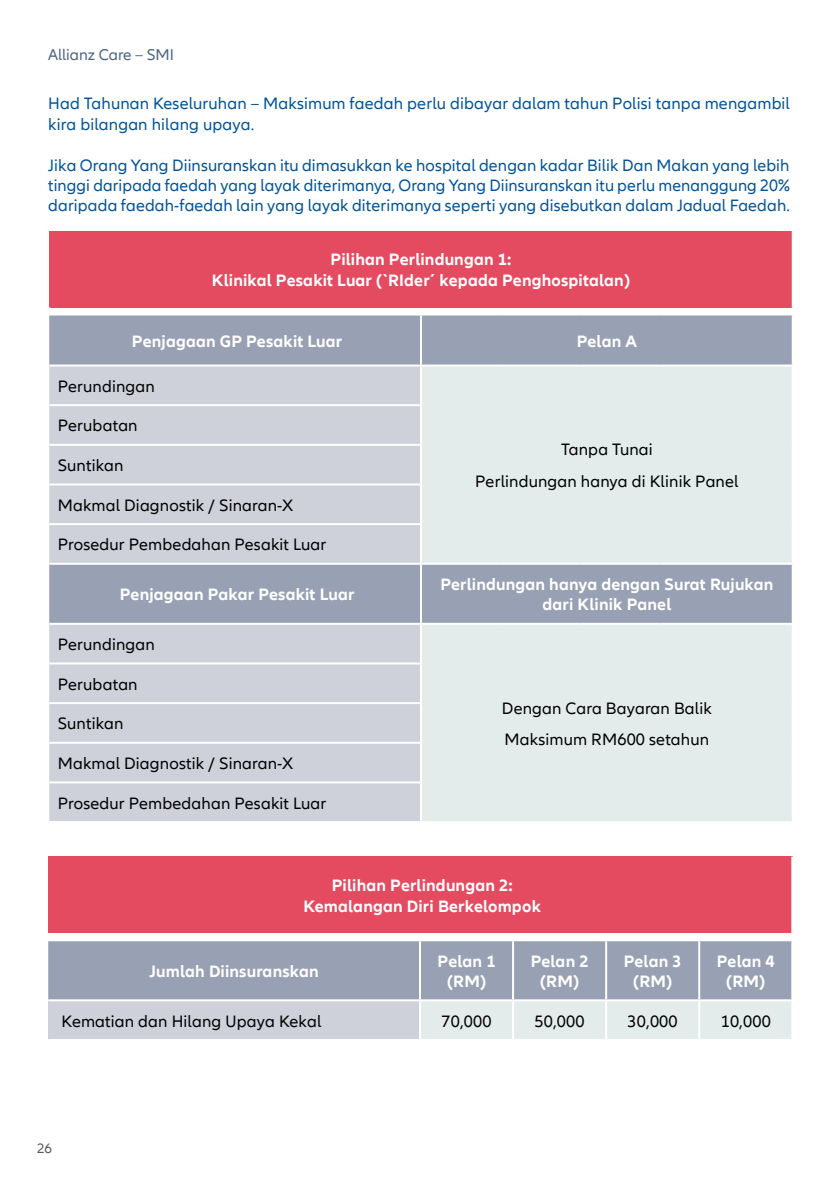
<style>
.page{position:relative;width:840px;height:1191px;background:#fff}
.page>*{position:absolute;margin:0;border:0;box-sizing:border-box;transform-origin:0 0}
.t1{font:17px/20.4px "Allianz Neo";letter-spacing:.01em;color:#005399}
.t2{font:17px/31.8px "Allianz Neo";letter-spacing:.01em;color:#000;text-align:center}
.t3{font:700 17px/20.4px "Allianz Neo";letter-spacing:.01em;color:#fff;text-align:center}
.t4{font:16px "Allianz Neo";color:#4b6482}
.t5{font:14px "Allianz Neo";color:#58595b}
</style>
<div class="page">
<div style="left:49px;top:231px;width:743px;height:76px;background:#e44b60"></div>
<div style="left:49px;top:315px;width:742px;height:49px;background:#98a0b3"></div>
<svg style="left:49px;top:366px;width:371px;height:455px;background:#c7cad5"></svg>
<svg style="left:422px;top:366px;width:369px;height:455px;background:#dae1e3"></svg>
<hr style="left:791px;top:231px;width:2px;height:76px;background:#fff">
<hr style="left:49px;top:404px;width:373px;height:2px;background:#fff">
<hr style="left:49px;top:444px;width:373px;height:2px;background:#fff">
<hr style="left:49px;top:483px;width:373px;height:2px;background:#fff">
<hr style="left:49px;top:523px;width:373px;height:2px;background:#fff">
<hr style="left:49px;top:662px;width:373px;height:2px;background:#fff">
<hr style="left:49px;top:702px;width:373px;height:2px;background:#fff">
<hr style="left:49px;top:742px;width:373px;height:2px;background:#fff">
<hr style="left:49px;top:781px;width:373px;height:2px;background:#fff">
<hr style="left:49px;top:563px;width:372px;height:2px;background:#fff">
<hr style="left:49px;top:623px;width:372px;height:2px;background:#fff">
<hr style="left:421px;top:563px;width:79px;height:2px;background:#fff">
<hr style="left:500px;top:563px;width:80px;height:2px;background:#fff">
<hr style="left:580px;top:563px;width:80px;height:2px;background:#fff">
<hr style="left:660px;top:563px;width:133px;height:2px;background:#fff">
<hr style="left:421px;top:623px;width:79px;height:2px;background:#fff">
<hr style="left:500px;top:623px;width:80px;height:2px;background:#fff">
<hr style="left:580px;top:623px;width:80px;height:2px;background:#fff">
<hr style="left:660px;top:623px;width:133px;height:2px;background:#fff">
<hr style="left:420px;top:315px;width:2px;height:49px;background:#fff">
<div style="left:48px;top:856px;width:743px;height:77px;background:#e44b60"></div>
<div style="left:48px;top:941px;width:742px;height:58px;background:#98a0b3"></div>
<div style="left:48px;top:1000px;width:372px;height:40px;background:#ced1da"></div>
<div style="left:421px;top:1001px;width:369px;height:38px;background:#e4ebeb"></div>
<hr style="left:790px;top:856px;width:2px;height:77px;background:#fff">
<hr style="left:48px;top:1039px;width:372px;height:2px;background:#fff">
<hr style="left:419px;top:1001px;width:2px;height:38px;background:#fff">
<hr style="left:512px;top:1001px;width:2px;height:38px;background:#fff">
<hr style="left:604px;top:1001px;width:2px;height:38px;background:#fff">
<hr style="left:697px;top:1001px;width:2px;height:38px;background:#fff">
<hr style="left:48px;top:999px;width:372px;height:2px;background:#fff">
<hr style="left:419px;top:941px;width:2px;height:58px;background:#fff">
<hr style="left:512px;top:941px;width:2px;height:58px;background:#fff">
<hr style="left:604px;top:941px;width:2px;height:58px;background:#fff">
<hr style="left:697px;top:941px;width:2px;height:58px;background:#fff">
<p class="t4" style="left:48px;top:46px;width:127px">Allianz Care – SMI</p>
<p class="t1" style="left:48px;top:94px;width:742px">Had Tahunan Keseluruhan – Maksimum faedah perlu dibayar dalam tahun Polisi tanpa mengambil kira bilangan hilang upaya.</p>
<p class="t1" style="left:48px;top:155px;width:743px;text-align:justify">Jika Orang Yang Diinsuranskan itu dimasukkan ke hospital dengan kadar Bilik Dan Makan yang lebih tinggi daripada faedah yang layak diterimanya, Orang Yang Diinsuranskan itu perlu menanggung 20% daripada faedah-faedah lain yang layak diterimanya seperti yang disebutkan dalam Jadual Faedah.</p>
<p class="t3" style="left:212px;top:250px;width:419px">Pilihan Perlindungan 1:<br>Klinikal Pesakit Luar (`RIder´ kepada Penghospitalan)</p>
<p class="t3" style="left:132px;top:331px;width:212px">Penjagaan GP Pesakit Luar</p>
<p class="t3" style="left:576px;top:331px;width:62px">Pelan A</p>
<p class="t2" style="left:58px;top:371px;width:98px">Perundingan</p>
<p class="t2" style="left:58px;top:410px;width:81px">Perubatan</p>
<p class="t2" style="left:58px;top:450px;width:67px">Suntikan</p>
<p class="t2" style="left:58px;top:489px;width:237px">Makmal Diagnostik / Sinaran-X</p>
<p class="t2" style="left:58px;top:529px;width:270px">Prosedur Pembedahan Pesakit Luar</p>
<p class="t3" style="left:120px;top:585px;width:236px">Penjagaan Pakar Pesakit Luar</p>
<p class="t3" style="left:440px;top:574px;width:334px">Perlindungan hanya dengan Surat Rujukan dari Klinik Panel</p>
<p class="t2" style="left:58px;top:629px;width:98px">Perundingan</p>
<p class="t2" style="left:475px;top:434px;width:265px">Tanpa Tunai<br>Perlindungan hanya di Klinik Panel</p>
<p class="t2" style="left:58px;top:668px;width:81px">Perubatan</p>
<p class="t2" style="left:58px;top:708px;width:67px">Suntikan</p>
<p class="t2" style="left:58px;top:748px;width:237px">Makmal Diagnostik / Sinaran-X</p>
<p class="t2" style="left:58px;top:787px;width:270px">Prosedur Pembedahan Pesakit Luar</p>
<p class="t2" style="left:501px;top:692px;width:211px;text-align:left">Dengan Cara Bayaran Balik<br>Maksimum RM600 setahun</p>
<p class="t3" style="left:303px;top:875px;width:239px">Pilihan Perlindungan 2:<br>Kemalangan Diri Berkelompok</p>
<p class="t3" style="left:149px;top:961px;width:170px">Jumlah Diinsuranskan</p>
<p class="t3" style="left:437px;top:951px;width:59px">Pelan 1 (RM)</p>
<p class="t3" style="left:530px;top:951px;width:59px">Pelan 2 (RM)</p>
<p class="t3" style="left:623px;top:951px;width:59px">Pelan 3 (RM)</p>
<p class="t3" style="left:716px;top:951px;width:59px">Pelan 4 (RM)</p>
<p class="t2" style="left:62px;top:1005px;width:261px">Kematian dan Hilang Upaya Kekal</p>
<p class="t2" style="left:441px;top:1005px;width:51px">70,000</p>
<p class="t2" style="left:534px;top:1005px;width:51px">50,000</p>
<p class="t2" style="left:627px;top:1005px;width:51px">30,000</p>
<p class="t2" style="left:720px;top:1005px;width:51px">10,000</p>
<p class="t5" style="left:37px;top:1140px;width:17px">26</p>
</div>
